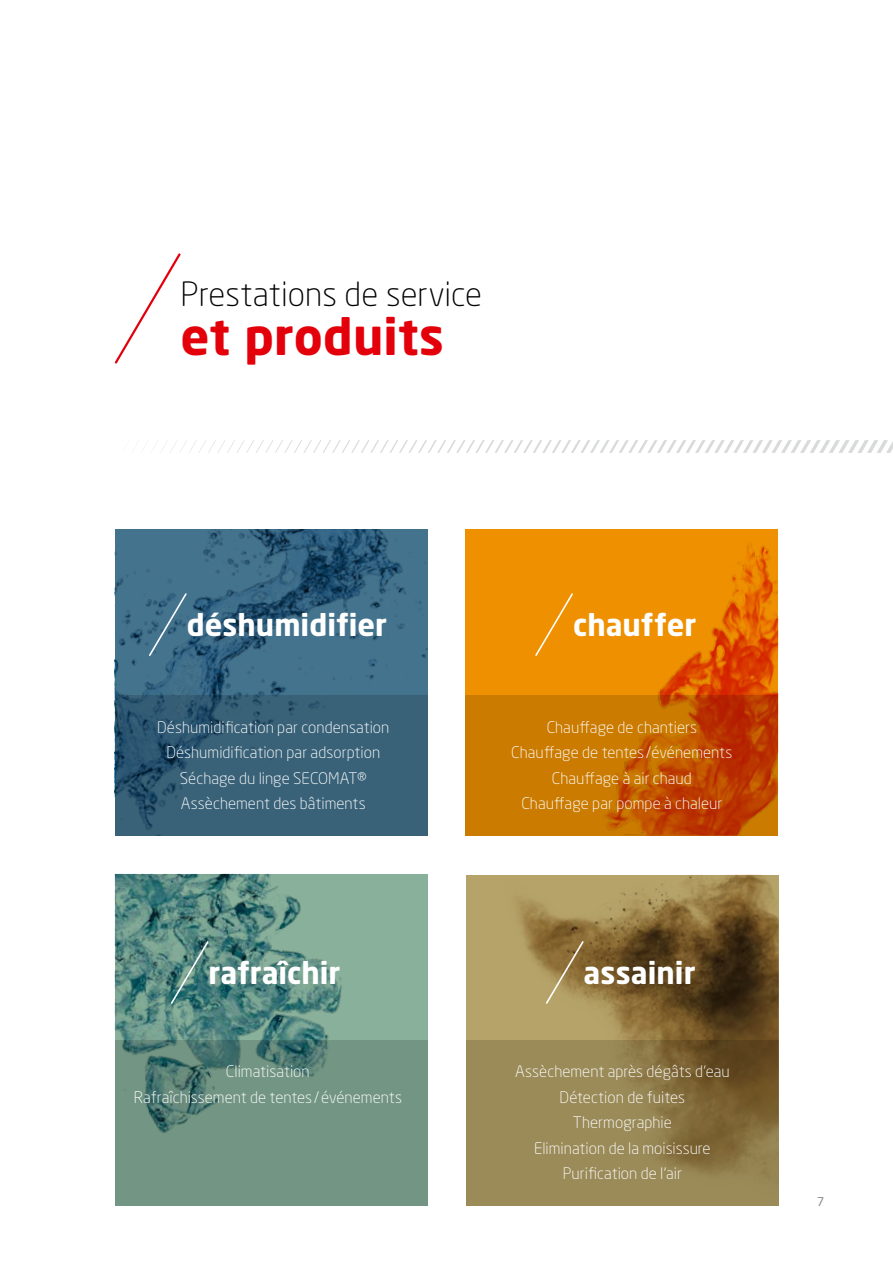
<style>
.page{position:relative;width:893px;height:1263px;background:#fff}
.page>*{position:absolute;margin:0;border:0;box-sizing:border-box;transform-origin:0 0}
.t1{font:700 49.5px "Neo Sans Pro";letter-spacing:.005em;color:#e3000b}
.t2{font:300 33px "Neo Sans Pro";color:#000}
.t3{font:700 30px "Neo Sans Pro";color:#fff}
.t4{font:300 15.75px/25.5px "Neo Sans Pro";letter-spacing:.005em;color:#fff;text-align:center}
.t5{font:12px "Neo Sans Pro";color:#868786}
</style>
<div class="page">
<svg style="left:466px;top:875px;width:313px;height:165px;background:#8c7543"></svg>
<svg style="left:115px;top:874px;width:312px;height:166px;background:#6b988b"></svg>
<svg style="left:465px;top:529px;width:313px;height:166px;background:#eb8600"></svg>
<svg style="left:115px;top:529px;width:312px;height:166px;background:#396883"></svg>
<svg style="left:142px;top:440px;width:751px;height:13px"></svg>
<svg style="left:115px;top:695px;width:312px;height:141px;background:#355e75"></svg>
<svg style="left:115px;top:1040px;width:312px;height:165px;background:#6c9080"></svg>
<svg style="left:465px;top:695px;width:313px;height:141px;background:#c46300"></svg>
<svg style="left:466px;top:1040px;width:313px;height:165px;background:#8f7d4d"></svg>
<svg style="left:148px;top:592px;width:40px;height:65px;background:#48748d"></svg>
<svg style="left:169px;top:940px;width:41px;height:65px;background:#538580"></svg>
<svg style="left:544px;top:940px;width:41px;height:65px;background:#9f8550"></svg>
<svg style="left:534px;top:592px;width:40px;height:65px;background:#ee940b"></svg>
<svg style="left:114px;top:253px;width:67px;height:111px"></svg>
<h2 class="t2" style="left:181px;top:274px;width:303px">Prestations de service</h2>
<h1 class="t1" style="left:181px;top:305px;width:265px">et produits</h1>
<h3 class="t3" style="left:187px;top:606px;width:202px">déshumidifier</h3>
<p class="t4" style="left:157px;top:714px;width:234px">Déshumidification par condensation<br>Déshumidification par adsorption<br>Séchage du linge SECOMAT®<br>Assèchement des bâtiments</p>
<h3 class="t3" style="left:573px;top:606px;width:125px">chauffer</h3>
<p class="t4" style="left:511px;top:714px;width:223px">Chauffage de chantiers<br>Chauffage de tentes /événements<br>Chauffage à air chaud<br>Chauffage par pompe à chaleur</p>
<h3 class="t3" style="left:209px;top:953px;width:133px">rafraîchir</h3>
<h3 class="t3" style="left:584px;top:953px;width:113px">assainir</h3>
<p class="t4" style="left:134px;top:1059px;width:270px">Climatisation<br>Rafraîchissement de tentes /événements</p>
<p class="t4" style="left:515px;top:1059px;width:216px">Assèchement après dégâts d‘eau<br>Détection de fuites<br>Thermographie<br>Elimination de la moisissure<br>Purification de l‘air</p>
<p class="t5" style="left:817px;top:1194px;width:8px">7</p>
</div>
